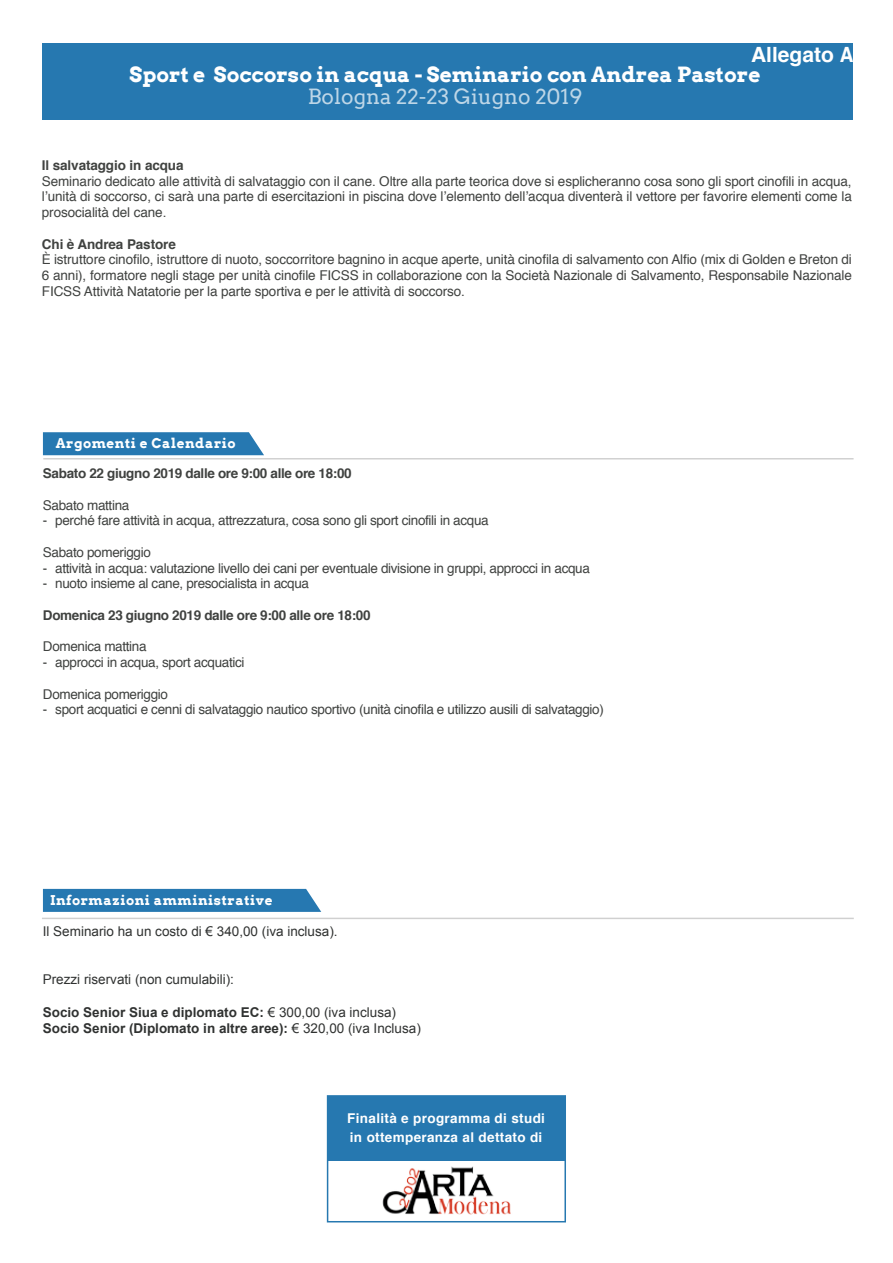
<style>
.page{position:relative;width:893px;height:1263px;background:#fff}
.page>*{position:absolute;margin:0;border:0;box-sizing:border-box;transform-origin:0 0}
.t1{font:700 21px "Arvo";color:#fff}
.t2{font:21px "Arvo";color:rgb(255 255 255/.7)}
.t3{font:700 21px "Helvetica";color:#fff}
.t4{font:13.5px/15.8px "Helvetica";letter-spacing:-.025em;color:#404240;text-align:justify}
.t5{font:700 13.5px "Helvetica";letter-spacing:-.025em;color:#404240}
.t6{font:700 13.5px/16.2px "Arial";color:#303231}
.t7{font:13.5px "Arial";color:#303231}
.t8{font:700 13.5px/19.5px "Helvetica";letter-spacing:.025em;color:#fff}
.t9{font:700 13.5px "Arvo";letter-spacing:.04em;color:#fff}
.s1{font-weight:400}
</style>
<div class="page">
<div style="left:328px;top:1096px;width:237px;height:64px;background:#2678b0"></div>
<div style="left:327px;top:1095px;width:239px;height:127px;border:2px solid #2678b0"></div>
<div style="left:42px;top:43px;width:811px;height:76px;background:#2678b0"></div>
<img style="left:382px;top:1166px;width:129px;height:49px">
<svg style="left:43px;top:432px;width:221px;height:23px;background:#2f7db4"></svg>
<hr style="left:43px;top:458px;width:811px;height:1px;background:#121212">
<hr style="left:42px;top:918px;width:812px;height:1px;background:#121212">
<svg style="left:43px;top:889px;width:278px;height:23px;background:#2c7cb3"></svg>
<h1 class="t3" style="left:751px;top:37px;width:104px">Allegato A</h1>
<h1 class="t1" style="left:130px;top:62px;width:632px">Sport e Soccorso in acqua - Seminario con Andrea Pastore</h1>
<h1 class="t2" style="left:308px;top:84px;width:276px">Bologna 22-23 Giugno 2019</h1>
<p class="t5" style="left:42px;top:154px;width:143px">Il salvataggio in acqua</p>
<p class="t4" style="left:42px;top:173px;width:811px">Seminario dedicato alle attività di salvataggio con il cane. Oltre alla parte teorica dove si esplicheranno cosa sono gli sport cinofili in acqua, l’unità di soccorso, ci sarà una parte di esercitazioni in piscina dove l’elemento dell’acqua diventerà il vettore per favorire elementi come la prosocialità del cane.</p>
<p class="t5" style="left:42px;top:233px;width:135px">Chi è Andrea Pastore</p>
<p class="t4" style="left:42px;top:252px;width:811px">È istruttore cinofilo, istruttore di nuoto, soccorritore bagnino in acque aperte, unità cinofila di salvamento con Alfio (mix di Golden e Breton di 6 anni), formatore negli stage per unità cinofile FICSS in collaborazione con la Società Nazionale di Salvamento, Responsabile Nazionale FICSS Attività Natatorie per la parte sportiva e per le attività di soccorso.</p>
<p class="t9" style="left:56px;top:435px;width:181px">Argomenti e Calendario</p>
<p class="t5" style="left:43px;top:462px;width:310px">Sabato 22 giugno 2019 dalle ore 9:00 alle ore 18:00</p>
<p class="t4" style="left:43px;top:497px;width:88px">Sabato mattina</p>
<p class="t4" style="left:43px;top:513px;width:447px">- perché fare attività in acqua, attrezzatura, cosa sono gli sport cinofili in acqua</p>
<p class="t4" style="left:43px;top:544px;width:109px">Sabato pomeriggio</p>
<p class="t4" style="left:43px;top:560px;width:548px">- attività in acqua: valutazione livello dei cani per eventuale divisione in gruppi, approcci in acqua</p>
<p class="t4" style="left:43px;top:576px;width:268px">- nuoto insieme al cane, presocialista in acqua</p>
<p class="t5" style="left:43px;top:604px;width:329px">Domenica 23 giugno 2019 dalle ore 9:00 alle ore 18:00</p>
<p class="t4" style="left:43px;top:639px;width:105px">Domenica mattina</p>
<p class="t4" style="left:43px;top:655px;width:203px">- approcci in acqua, sport acquatici</p>
<p class="t4" style="left:43px;top:686px;width:127px">Domenica pomeriggio</p>
<p class="t4" style="left:43px;top:702px;width:563px">- sport acquatici e cenni di salvataggio nautico sportivo (unità cinofila e utilizzo ausili di salvataggio)</p>
<p class="t9" style="left:50px;top:892px;width:224px">Informazioni amministrative</p>
<p class="t7" style="left:43px;top:922px;width:296px">Il Seminario ha un costo di € 340,00 (iva inclusa).</p>
<p class="t7" style="left:43px;top:970px;width:193px">Prezzi riservati (non cumulabili):</p>
<p class="t6" style="left:43px;top:1004px;width:380px">Socio Senior Siua e diplomato EC: <span class="s1">€ 300,00 (iva inclusa)<br></span>Socio Senior (Diplomato in altre aree): <span class="s1">€ 320,00 (iva Inclusa)</span></p>
<p class="t8" style="left:347px;top:1108px;width:199px">Finalità e programma di studi in ottemperanza al dettato di</p>
</div>
